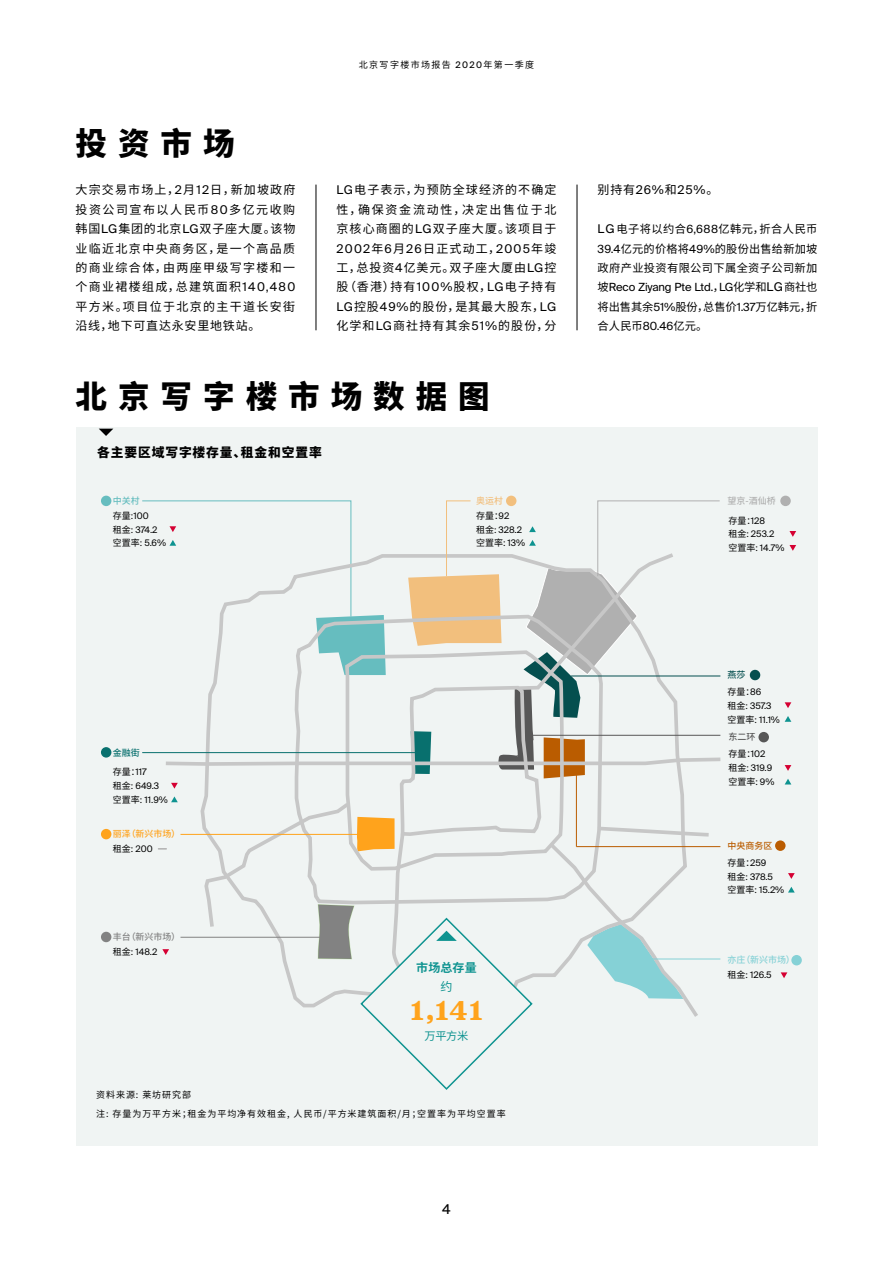
<style>
.page{position:relative;width:893px;height:1263px;background:#fff}
.page>*{position:absolute;margin:0;border:0;box-sizing:border-box;transform-origin:0 0}
.t1{font:900 31.5px "Noto Sans CJ Ksc";letter-spacing:.35em;color:#000}
.t2{font:700 27px "Tiempos Text";color:#ffa31c}
.t3{font:13.5px "Suisse Intl";color:#000}
.t4{font:900 12.75px "Noto Sans CJ Ksc";letter-spacing:.07em;color:#000}
.t5{font:12px/19.5px "Noto Sans CJ Ksc";letter-spacing:.09em;color:#000;text-align:justify}
.t6{font:12px "Suisse Intl";letter-spacing:.1em;color:#000}
.t7{font:700 12px "Noto Sans CJ Ksc";letter-spacing:.01em;color:#0e9390}
.t8{font:12px "Noto Sans CJ Ksc";color:#0e9390}
.t9{font:11.25px/19.5px "Noto Sans CJ Ksc";letter-spacing:.02em;color:#000;text-align:justify}
.t10{font:11.25px/19.5px "Noto Sans CJ Ksc";letter-spacing:-.005em;color:#000}
.t11{font:11.25px "Suisse Intl";letter-spacing:-.015em;color:#000}
.t12{font:11.25px "Noto Sans CJ Ksc";color:#0e9390}
.t13{font:9px/19.5px "Noto Sans CJ Ksc";letter-spacing:.105em;color:#000}
.t14{font:9px/13.8px "Suisse Intl";color:#000}
.t15{font:9px "Noto Sans CJ Ksc";letter-spacing:.15em;color:#000}
.t16{font:500 9px/17px "Noto Sans CJ Ksc";color:#ba5c00}
.t17{font:500 9px/17px "Noto Sans CJ Ksc";color:#575757}
.t18{font:500 9px "Noto Sans CJ Ksc";color:#85d1d6}
.t19{font:500 9px "Noto Sans CJ Ksc";color:#ffa31c}
.t20{font:500 9px "Noto Sans CJ Ksc";color:#828282}
.t21{font:500 9px "Noto Sans CJ Ksc";color:#b0b0b0}
.t22{font:500 9px "Noto Sans CJ Ksc";color:#f2bf7d}
.t23{font:500 9px "Noto Sans CJ Ksc";color:#08706e}
.t24{font:500 9px "Noto Sans CJ Ksc";color:#66bdbf}
.s1{font-family:"Suisse Intl"}
.s2{font-family:"Noto Sans CJ Ksc"}
.s3{font-family:"Suisse Intl";font-size:12px}
.s4{font-size:12px}
.s5{font-weight:500;color:#054f4f}
.s6{font-weight:400;color:#000}
.s7{font-family:"Suisse Intl";font-weight:400;color:#000}
</style>
<div class="page">
<hr style="left:316px;top:185px;width:1px;height:145px;background:#000">
<hr style="left:577px;top:185px;width:1px;height:145px;background:#000">
<div style="left:76px;top:427px;width:741px;height:719px;background:#f0f4f3"></div>
<svg style="left:99px;top:429px;width:14px;height:7px"></svg>
<div style="left:791px;top:955px;width:11px;height:10px;background:#85d1d6;border-radius:50%"></div>
<div style="left:775px;top:840px;width:10px;height:11px;background:#ba5c00;border-radius:50%"></div>
<svg style="left:788px;top:887px;width:7px;height:5px"></svg>
<svg style="left:788px;top:873px;width:7px;height:6px"></svg>
<svg style="left:781px;top:972px;width:6px;height:6px"></svg>
<div style="left:750px;top:670px;width:10px;height:10px;background:#054f4f;border-radius:50%"></div>
<div style="left:780px;top:496px;width:11px;height:10px;background:#b0b0b0;border-radius:50%"></div>
<div style="left:506px;top:496px;width:10px;height:10px;background:#f2bf7d;border-radius:50%"></div>
<div style="left:101px;top:829px;width:10px;height:10px;background:#ffa31c;border-radius:50%"></div>
<div style="left:101px;top:932px;width:10px;height:10px;background:#828282;border-radius:50%"></div>
<div style="left:101px;top:747px;width:10px;height:10px;background:#08706e;border-radius:50%"></div>
<div style="left:101px;top:496px;width:10px;height:10px;background:#66bdbf;border-radius:50%"></div>
<svg style="left:785px;top:716px;width:6px;height:6px"></svg>
<svg style="left:785px;top:702px;width:6px;height:6px"></svg>
<div style="left:758px;top:732px;width:11px;height:10px;background:#575757;border-radius:50%"></div>
<svg style="left:785px;top:779px;width:6px;height:5px"></svg>
<svg style="left:785px;top:765px;width:6px;height:6px"></svg>
<svg style="left:789px;top:545px;width:7px;height:6px"></svg>
<svg style="left:789px;top:531px;width:7px;height:6px"></svg>
<svg style="left:142px;top:500px;width:579px;height:590px"></svg>
<h1 class="t1" style="left:76px;top:126px;width:161px">投资市场</h1>
<p class="t5" style="left:76px;top:180px;width:221px">大宗交易市场上，<span class="s1">2</span>月<span class="s1">12</span>日，新加坡政府投资公司宣布以人民币<span class="s1">80</span>多亿元收购韩国<span class="s1">LG</span>集团的北京<span class="s1">LG</span>双子座大厦。该物业临近北京中央商务区，是一个高品质的商业综合体，由两座甲级写字楼和一个商业裙楼组成，总建筑面积<span class="s1">140,480</span>平方米。项目位于北京的主干道长安街沿线，地下可直达永安里地铁站。</p>
<p class="t15" style="left:359px;top:60px;width:177px">北京写字楼市场报告 <span class="s1">2020</span>年第一季度</p>
<p class="t5" style="left:337px;top:180px;width:221px"><span class="s1">LG</span>电子表示，为预防全球经济的不确定性，确保资金流动性，决定出售位于北京核心商圈的<span class="s1">LG</span>双子座大厦。该项目于</p>
<p class="t6" style="left:337px;top:241px;width:221px">2002<span class="s2">年</span>6<span class="s2">月</span>26<span class="s2">日正式动工，</span>2005<span class="s2">年竣</span></p>
<p class="t5" style="left:337px;top:258px;width:221px">工，总投资<span class="s1">4</span>亿美元。双子座大厦由<span class="s1">LG</span>控股（香港）持有<span class="s1">100%</span>股权，<span class="s1">LG</span>电子持有<span class="s1">LG</span>控股<span class="s1">49%</span>的股份，是其最大股东，<span class="s1">LG</span>化学和<span class="s1">LG</span>商社持有其余<span class="s1">51%</span>的股份，分</p>
<h1 class="t1" style="left:76px;top:379px;width:416px">北京写字楼市场数据图</h1>
<p class="t4" style="left:97px;top:445px;width:226px">各主要区域写字楼存量、租金和空置率</p>
<p class="t6" style="left:598px;top:183px;width:122px"><span class="s2">别持有</span>26%<span class="s2">和</span>25%<span class="s2">。</span></p>
<p class="t9" style="left:598px;top:220px;width:221px"><span class="s3">LG</span>电子将以约合<span class="s1">6,688</span>亿韩元，折合人民币<span class="s1">39.4</span>亿元的价格将<span class="s1">49%</span>的股份出售给新加坡政府产业投资有限公司下属全资子公司新加</p>
<p class="t11" style="left:598px;top:281px;width:221px"><span class="s2">坡</span>Reco Ziyang Pte Ltd<span class="s2">.，</span>LG<span class="s2">化学和</span><span class="s4">LG</span><span class="s2">商社也</span></p>
<p class="t10" style="left:598px;top:297px;width:221px">将出售其余<span class="s1">51%</span>股份，总售价<span class="s1">1.37</span>万亿韩元，折合人民币<span class="s1">80.46</span>亿元。</p>
<p class="t24" style="left:113px;top:496px;width:28px">中关村</p>
<p class="t13" style="left:113px;top:506px;width:37px">存量:<span class="s1">100</span></p>
<p class="t14" style="left:113px;top:523px;width:46px"><span class="s2">租金:</span> 374.2</p>
<p class="t13" style="left:113px;top:534px;width:55px">空置率: <span class="s1">5.6%</span></p>
<p class="t23" style="left:113px;top:747px;width:28px">金融街</p>
<p class="t13" style="left:113px;top:762px;width:35px">存量：<span class="s1">117</span></p>
<p class="t14" style="left:113px;top:779px;width:56px"><span class="s2">租金:</span> 649.3<span class="s2">空置率:</span> 11.9%</p>
<p class="t19" style="left:113px;top:829px;width:69px">丽泽（新兴市场）</p>
<p class="t13" style="left:113px;top:839px;width:41px">租金: <span class="s1">200</span></p>
<p class="t20" style="left:113px;top:932px;width:69px">丰台（新兴市场）</p>
<p class="t14" style="left:113px;top:945px;width:46px"><span class="s2">租金:</span> 148.2</p>
<p class="t22" style="left:476px;top:496px;width:28px">奥运村</p>
<p class="t21" style="left:728px;top:496px;width:50px">望京-酒仙桥</p>
<p class="t13" style="left:476px;top:506px;width:35px">存量：<span class="s1">92</span></p>
<p class="t14" style="left:476px;top:523px;width:48px"><span class="s2">租金:</span> 328.2</p>
<p class="t13" style="left:476px;top:534px;width:51px">空置率: <span class="s1">13%</span></p>
<p class="t7" style="left:416px;top:960px;width:62px">市场总存量</p>
<p class="t8" style="left:440px;top:980px;width:13px">约</p>
<h2 class="t2" style="left:411px;top:991px;width:73px">1,141</h2>
<p class="t12" style="left:425px;top:1029px;width:45px">万平方米</p>
<p class="t13" style="left:728px;top:511px;width:38px">存量：<span class="s1">128</span></p>
<p class="t14" style="left:728px;top:527px;width:58px"><span class="s2">租金:</span> 253.2<span class="s2">空置率:</span> 14.7%</p>
<p class="t13" style="left:728px;top:667px;width:35px;line-height:17px"><span class="s5">燕莎<br></span>存量：<span class="s1">86</span></p>
<p class="t14" style="left:728px;top:699px;width:54px"><span class="s2">租金:</span> 357.3<span class="s2">空置率:</span> 11.1%</p>
<p class="t17" style="left:728px;top:729px;width:39px">东二环<span class="s6">存量：</span><span class="s7">102</span></p>
<p class="t14" style="left:728px;top:761px;width:45px"><span class="s2">租金:</span> 319.9</p>
<p class="t13" style="left:728px;top:772px;width:47px">空置率: <span class="s1">9%</span></p>
<p class="t16" style="left:728px;top:837px;width:46px">中央商务区<span class="s6">存量：</span><span class="s7">259</span></p>
<p class="t14" style="left:728px;top:870px;width:58px"><span class="s2">租金:</span> 378.5<br><span class="s2">空置率:</span> 15.2%</p>
<p class="t18" style="left:728px;top:955px;width:69px">亦庄（新兴市场）</p>
<p class="t14" style="left:728px;top:968px;width:45px"><span class="s2">租金:</span> 126.5</p>
<p class="t13" style="left:96px;top:1085px;width:411px">资料来源: 莱坊研究部<br>注: 存量为万平方米；租金为平均净有效租金, 人民币/平方米建筑面积/月；空置率为平均空置率</p>
<p class="t3" style="left:442px;top:1202px;width:10px">4</p>
</div>
